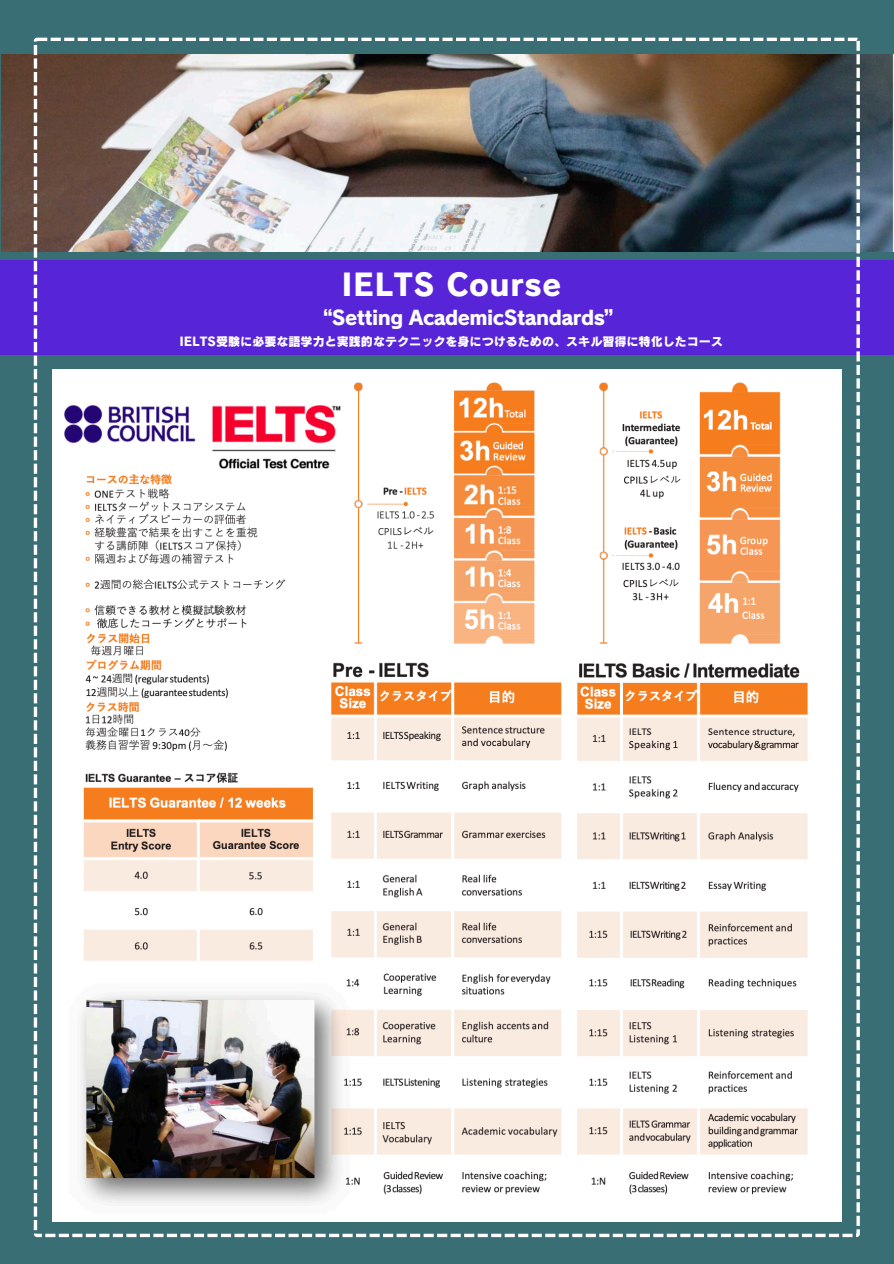
<style>
.page{position:relative;width:894px;height:1264px;background:#fff}
.page>*{position:absolute;margin:0;border:0;box-sizing:border-box;transform-origin:0 0}
.t1{font:30px "Canva Rodin Pro N EB";letter-spacing:.02em;color:#fff}
.t2{font:19.5px "Canva Rodin Pro N EB";letter-spacing:-.03em;color:#fff}
.t3{font:12px "Canva Rodin Pro N EB";color:#fff}
</style>
<div class="page">
<div style="left:0;top:0;width:893px;height:1263px;background:#386e74"></div>
<div style="left:0;top:260px;width:893px;height:94px;background:#5824d8"></div>
<img style="left:2px;top:55px;width:891px;height:196px">
<img style="left:34px;top:38px;width:825px;height:1199px">
<img style="left:53px;top:370px;width:787px;height:851px">
<h1 class="t1" style="left:341px;top:270px;width:221px">IELTS Course</h1>
<h2 class="t2" style="left:324px;top:308px;width:290px">“Setting AcademicStandards”</h2>
<p class="t3" style="left:179px;top:335px;width:545px">IELTS受験に必要な語学⼒と実践的なテクニックを⾝につけるための、スキル習得に特化したコース</p>
</div>
